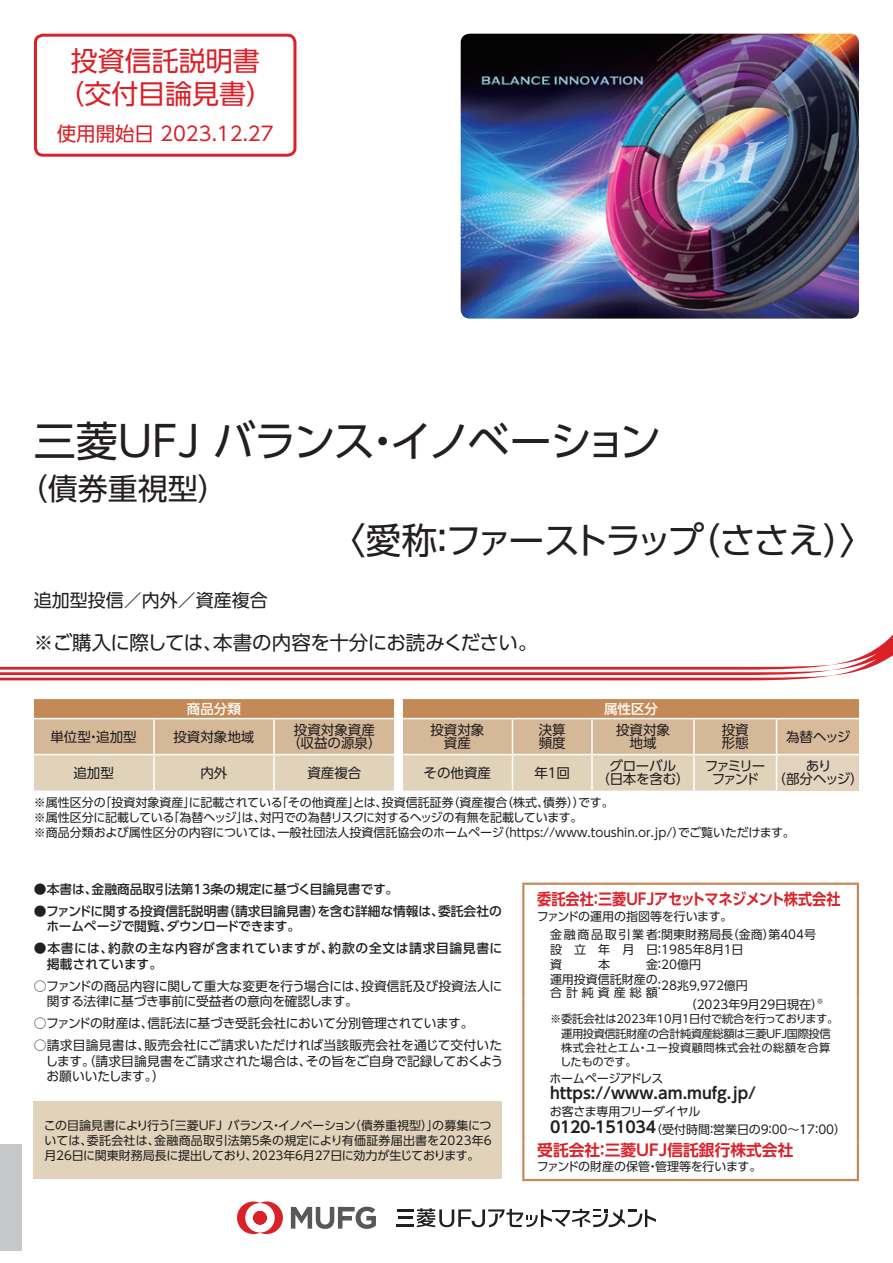
<style>
.page{position:relative;width:893px;height:1263px;background:#fff}
.page>*{position:absolute;margin:0;border:0;box-sizing:border-box;transform-origin:0 0}
.t1{font:42px "UD Shin Go Pro";letter-spacing:-.065em;color:#231f20}
.t2{font:36px "UD Shin Go Pro";letter-spacing:-.1em;color:#231f20}
.t3{font:30px "UD Shin Go Pro";color:#231f20}
.t4{font:27px/33px "UD Shin Go Pro";color:#da2128;text-align:center}
.t5{font:19.5px "UD Shin Go Pro";letter-spacing:-.025em;color:#231f20}
.t6{font:19.5px "UD Shin Go Pro";color:#da2128}
.t7{font:18px "UD Shin Go Pro";color:#231f20}
.t8{font:700 15.75px "UD Shin Go Pro De";letter-spacing:-.045em;color:#da2128;scale:.9 1}
.t9{font:700 15.75px "UD Shin Go Pro De";color:#231f20}
.t10{font:700 15.75px "UD Shin Go Pro De";letter-spacing:-.01em;color:#da2128}
.t11{font:13.5px/13.5px "UD Shin Go Pro";color:#231f20;text-align:center}
.t12{font:13.5px/13.5px "UD Shin Go Pro";letter-spacing:-.02em;color:#231f20;text-align:center}
.t13{font:13.5px/13.5px "UD Shin Go Pro";letter-spacing:-.145em;color:#231f20;text-align:center}
.t14{font:500 13.5px "UD Shin Go Pro";color:#fff}
.t15{font:12.75px/15.8px "UD Shin Go Pro";letter-spacing:-.01em;color:#231f20}
.t16{font:500 12.75px/15.8px "UD Shin Go Pro";color:#231f20}
.t17{font:500 12.75px/15.8px "UD Shin Go Pro";letter-spacing:.045em;color:#231f20}
.t18{font:12px/15px "UD Shin Go Pro";color:#231f20}
.t19{font:12px/15px "UD Shin Go Pro";letter-spacing:-.095em;color:#231f20}
.t20{font:12px "UD Shin Go Pro";letter-spacing:-.03em;color:#231f20}
.t21{font:12px "UD Shin Go Pro";letter-spacing:.335em;color:#231f20}
.t22{font:11.25px/14.2px "UD Shin Go Pro";letter-spacing:-.025em;color:#231f20}
.s1{font-family:"UD Shin Go Pro De";font-weight:700;font-size:15.75px}
</style>
<div class="page">
<svg style="left:0;top:634px;width:893px;height:46px"></svg>
<svg style="left:34px;top:699px;width:825px;height:91px;background:#d6b998"></svg>
<div style="left:776px;top:754px;width:83px;height:36px;background:#e3d2bc"></div>
<hr style="left:34px;top:718px;width:120px;height:1px;background:#fff">
<hr style="left:154px;top:718px;width:120px;height:1px;background:#fff">
<hr style="left:153px;top:719px;width:2px;height:35px;background:#fff">
<hr style="left:274px;top:718px;width:120px;height:1px;background:#fff">
<hr style="left:273px;top:719px;width:2px;height:35px;background:#fff">
<hr style="left:403px;top:718px;width:109px;height:1px;background:#fff">
<hr style="left:512px;top:718px;width:80px;height:1px;background:#fff">
<hr style="left:512px;top:719px;width:1px;height:35px;background:#fff">
<hr style="left:592px;top:718px;width:102px;height:1px;background:#fff">
<hr style="left:591px;top:719px;width:2px;height:35px;background:#fff">
<hr style="left:694px;top:718px;width:82px;height:1px;background:#fff">
<hr style="left:693px;top:719px;width:2px;height:35px;background:#fff">
<hr style="left:776px;top:718px;width:83px;height:1px;background:#fff">
<hr style="left:776px;top:719px;width:1px;height:35px;background:#fff">
<hr style="left:34px;top:754px;width:120px;height:1px;background:#fff">
<hr style="left:154px;top:754px;width:120px;height:1px;background:#fff">
<hr style="left:153px;top:755px;width:2px;height:36px;background:#fff">
<hr style="left:274px;top:754px;width:120px;height:1px;background:#fff">
<hr style="left:273px;top:755px;width:2px;height:36px;background:#fff">
<hr style="left:403px;top:754px;width:109px;height:1px;background:#fff">
<hr style="left:512px;top:754px;width:80px;height:1px;background:#fff">
<hr style="left:512px;top:755px;width:1px;height:36px;background:#fff">
<hr style="left:592px;top:754px;width:102px;height:1px;background:#fff">
<hr style="left:591px;top:755px;width:2px;height:36px;background:#fff">
<hr style="left:694px;top:754px;width:82px;height:1px;background:#fff">
<hr style="left:693px;top:755px;width:2px;height:36px;background:#fff">
<hr style="left:776px;top:754px;width:83px;height:1px;background:#fff">
<hr style="left:776px;top:755px;width:1px;height:36px;background:#fff">
<div style="left:34px;top:1101px;width:468px;height:78px;background:#e1d2ba"></div>
<img style="left:461px;top:34px;width:398px;height:285px">
<div style="left:34px;top:34px;width:262px;height:123px;border:3px solid #da2128;border-radius:8px"></div>
<div style="left:0;top:1144px;width:21px;height:107px;background:#c7c8ca"></div>
<hr style="left:522px;top:882px;width:337px;height:3px;background:#c38a57">
<hr style="left:522px;top:885px;width:2px;height:43px;background:#c38a57">
<hr style="left:857px;top:885px;width:2px;height:43px;background:#c38a57">
<svg style="left:522px;top:928px;width:2px;height:45px"></svg>
<svg style="left:857px;top:928px;width:2px;height:45px"></svg>
<hr style="left:522px;top:973px;width:2px;height:25px;background:#c38a57">
<hr style="left:857px;top:973px;width:2px;height:25px;background:#c38a57">
<hr style="left:522px;top:998px;width:2px;height:74px;background:#c38a57">
<hr style="left:857px;top:998px;width:2px;height:74px;background:#c38a57">
<hr style="left:522px;top:1072px;width:2px;height:70px;background:#c38a57">
<hr style="left:857px;top:1072px;width:2px;height:70px;background:#c38a57">
<hr style="left:522px;top:1142px;width:2px;height:37px;background:#c38a57">
<hr style="left:857px;top:1142px;width:2px;height:37px;background:#c38a57">
<hr style="left:522px;top:1179px;width:337px;height:2px;background:#c38a57">
<hr style="left:396px;top:1224px;width:18px;height:3px;background:#231f20">
<svg style="left:397px;top:1208px;width:259px;height:19px"></svg>
<svg style="left:291px;top:1206px;width:85px;height:23px"></svg>
<svg style="left:237px;top:1201px;width:46px;height:33px"></svg>
<h3 class="t4" style="left:57px;top:43px;width:217px">投資信託説明書（交付目論見書）</h3>
<h3 class="t6" style="left:57px;top:118px;width:218px">使用開始日 2023.12.27</h3>
<h1 class="t1" style="left:34px;top:407px;width:629px">三菱ＵＦＪ バランス・イノベーション</h1>
<h3 class="t3" style="left:18px;top:465px;width:212px">（債券重視型）</h3>
<h2 class="t2" style="left:329px;top:511px;width:548px">〈愛称：ファーストラップ（ささえ）〉</h2>
<h3 class="t7" style="left:34px;top:585px;width:235px">追加型投信／内外／資産複合</h3>
<h3 class="t5" style="left:34px;top:627px;width:505px">※ご購入に際しては、本書の内容を十分にお読みください。</h3>
<p class="t14" style="left:187px;top:698px;width:55px">商品分類</p>
<p class="t14" style="left:604px;top:698px;width:55px">属性区分</p>
<p class="t11" style="left:50px;top:729px;width:88px">単位型・追加型</p>
<p class="t11" style="left:173px;top:729px;width:82px">投資対象地域</p>
<p class="t11" style="left:287px;top:723px;width:96px">投資対象資産（収益の源泉）</p>
<p class="t11" style="left:430px;top:723px;width:55px">投資対象資産</p>
<p class="t11" style="left:539px;top:723px;width:28px;text-align:left">決算頻度</p>
<p class="t11" style="left:616px;top:723px;width:55px">投資対象地域</p>
<p class="t11" style="left:722px;top:723px;width:28px;text-align:left">投資形態</p>
<p class="t11" style="left:786px;top:729px;width:66px">為替ヘッジ</p>
<p class="t11" style="left:73px;top:765px;width:42px">追加型</p>
<p class="t11" style="left:200px;top:765px;width:28px">内外</p>
<p class="t11" style="left:307px;top:765px;width:55px">資産複合</p>
<p class="t11" style="left:424px;top:765px;width:69px">その他資産</p>
<p class="t11" style="left:535px;top:765px;width:37px">年１回</p>
<p class="t12" style="left:596px;top:759px;width:95px">グローバル<br>（日本を含む）</p>
<p class="t13" style="left:705px;top:759px;width:62px">ファミリーファンド</p>
<p class="t11" style="left:773px;top:759px;width:93px">あり<br>（部分ヘッジ）</p>
<p class="t18" style="left:34px;top:795px;width:762px">※属性区分の「投資対象資産」に記載されている「その他資産」とは、投資信託証券（資産複合（株式、債券））です。<br>※属性区分に記載している「為替ヘッジ」は、対円での為替リスクに対するヘッジの有無を記載しています。<br>※商品分類および属性区分の内容については、一般社団法人投資信託協会のホームページ（https://www.toushin.or.jp/）でご覧いただけます。</p>
<p class="t16" style="left:34px;top:881px;width:366px">●本書は、金融商品取引法第13条の規定に基づく目論見書です。</p>
<p class="t16" style="left:46px;top:902px;width:457px;text-indent:-12px">●ファンドに関する投資信託説明書（請求目論見書）を含む詳細な情報は、委託会社のホームページで閲覧、ダウンロードできます。</p>
<p class="t17" style="left:47px;top:940px;width:457px;text-indent:-13px">●本書には、約款の主な内容が含まれていますが、約款の全文は請求目論見書に掲載されています。</p>
<p class="t15" style="left:47px;top:977px;width:457px;text-indent:-13px">○ファンドの商品内容に関して重大な変更を行う場合には、投資信託及び投資法人に関する法律に基づき事前に受益者の意向を確認します。</p>
<p class="t15" style="left:34px;top:1015px;width:441px">○ファンドの財産は、信託法に基づき受託会社において分別管理されています。</p>
<p class="t15" style="left:45px;top:1037px;width:459px;text-align:justify;text-indent:-12px">○請求目論見書は、販売会社にご請求いただければ当該販売会社を通じて交付いたします。（請求目論見書をご請求された場合は、その旨をご自身で記録しておくようお願いいたします。）</p>
<p class="t18" style="left:44px;top:1117px;width:451px">この目論見書により行う「三菱ＵＦＪ バランス・イノベーション（債券重視型）」の募集については、委託会社は、金融商品取引法第５条の規定により有価証券届出書を2023年６月26日に関東財務局長に提出しており、2023年６月27日に効力が生じております。</p>
<h3 class="t8" style="left:537px;top:886px;width:338px">委託会社：三菱ＵＦＪアセットマネジメント株式会社</h3>
<p class="t18" style="left:550px;top:907px;width:268px;line-height:18px;text-indent:-13px">ファンドの運用の指図等を行います。<br>金融商品取引業者：関東財務局長（金商）第404号</p>
<p class="t19" style="left:550px;top:941px;width:195px">設 立 年 月 日：1985年８月１日資</p>
<p class="t18" style="left:550px;top:956px;width:153px;text-indent:96px">金：20億円運用投資信託財産の</p>
<p class="t21" style="left:550px;top:983px;width:109px">合計純資産総額</p>
<p class="t18" style="left:685px;top:976px;width:141px;line-height:18.8px;text-indent:-31px">：28兆9,972億円<br>（2023年９月29日現在）<sup>※</sup></p>
<p class="t22" style="left:560px;top:1012px;width:280px;text-indent:-10px">※委託会社は2023年10月１日付で統合を行っております。運用投資信託財産の合計純資産総額は三菱ＵＦＪ国際投信株式会社とエム・ユー投資顧問株式会社の総額を合算したものです。</p>
<p class="t20" style="left:550px;top:1068px;width:115px">ホームページアドレス</p>
<h3 class="t9" style="left:550px;top:1080px;width:208px">https://www.am.mufg.jp/</h3>
<p class="t18" style="left:550px;top:1103px;width:298px;line-height:17.2px">お客さま専用フリーダイヤル<br><span class="s1">0120-151034</span>（受付時間：営業日の９：00～17：00）</p>
<h3 class="t10" style="left:537px;top:1137px;width:258px">受託会社：三菱ＵＦＪ信託銀行株式会社</h3>
<p class="t18" style="left:537px;top:1159px;width:226px">ファンドの財産の保管・管理等を行います。</p>
<p class="t18" style="left:598px;top:956px;width:13px">本</p>
</div>
